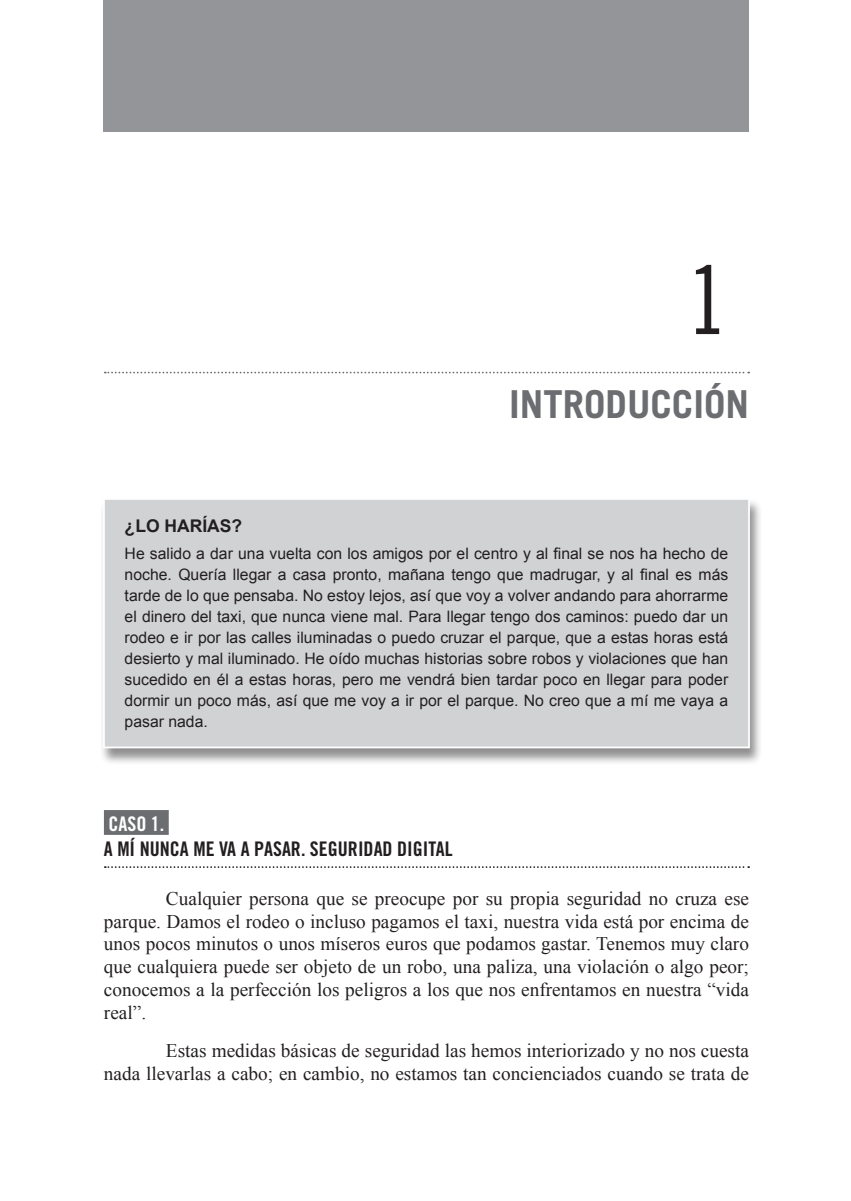
<style>
.page{position:relative;width:851px;height:1201px;background:#fff}
.page>*{position:absolute;margin:0;border:0;box-sizing:border-box;transform-origin:0 0}
.t1{font:94.5px "Trade Gothic LT Std Cn 18";color:#231f20}
.t2{font:700 38.5px "Trade Gothic LT Std";color:#6c6d70}
.t3{font:20.12px "Trade Gothic LT Std Bd Cn 20";color:#231f20}
.t4{font:20.12px "Trade Gothic LT Std Bd Cn 20";color:#fff}
.t5{font:19.25px/22.8px "Times New Roman";color:#231f20;text-align:justify}
.t6{font:700 17.5px "Arial";color:#231f20}
.t7{font:15.75px/21px "Arial";color:#231f20;text-align:justify}
</style>
<div class="page">
<div style="left:104px;top:0;width:645px;height:132px;background:#939598"></div>
<svg style="left:105px;top:372px;width:644px;height:1px"></svg>
<div style="left:104px;top:810px;width:65px;height:24px;background:#6c6d70"></div>
<svg style="left:105px;top:866px;width:644px;height:2px"></svg>
<div style="left:100px;top:498px;width:663px;height:267px;background:#231f20;opacity:.5"></div>
<div style="left:102px;top:498px;width:649px;height:251px;background:#d1d2d4"></div>
<h1 class="t1" style="left:686px;top:244px;width:43px">1</h1>
<h2 class="t2" style="left:509px;top:381px;width:241px">INTRODUCCIÓN</h2>
<p class="t6" style="left:125px;top:514px;width:119px">¿LO HARÍAS?</p>
<p class="t7" style="left:125px;top:543px;width:605px">He salido a dar una vuelta con los amigos por el centro y al final se nos ha hecho de noche. Quería llegar a casa pronto, mañana tengo que madrugar, y al final es más tarde de lo que pensaba. No estoy lejos, así que voy a volver andando para ahorrarme el dinero del taxi, que nunca viene mal. Para llegar tengo dos caminos: puedo dar un rodeo e ir por las calles iluminadas o puedo cruzar el parque, que a estas horas está desierto y mal iluminado. He oído muchas historias sobre robos y violaciones que han sucedido en él a estas horas, pero me vendrá bien tardar poco en llegar para poder dormir un poco más, así que me voy a ir por el parque. No creo que a mí me vaya a pasar nada.</p>
<p class="t4" style="left:108px;top:811px;width:57px">CASO 1.</p>
<p class="t3" style="left:104px;top:836px;width:350px">A MÍ NUNCA ME VA A PASAR. SEGURIDAD DIGITAL</p>
<p class="t5" style="left:104px;top:886px;width:646px;text-indent:62px">Cualquier persona que se preocupe por su propia seguridad no cruza ese parque. Damos el rodeo o incluso pagamos el taxi, nuestra vida está por encima de unos pocos minutos o unos míseros euros que podamos gastar. Tenemos muy claro que cualquiera puede ser objeto de un robo, una paliza, una violación o algo peor; conocemos a la perfección los peligros a los que nos enfrentamos en nuestra “vida real”.</p>
<p class="t5" style="left:104px;top:1038px;width:646px;text-align:right">Estas medidas básicas de seguridad las hemos interiorizado y no nos cuesta<br>nada llevarlas a cabo; en cambio, no estamos tan concienciados cuando se trata de</p>
</div>
